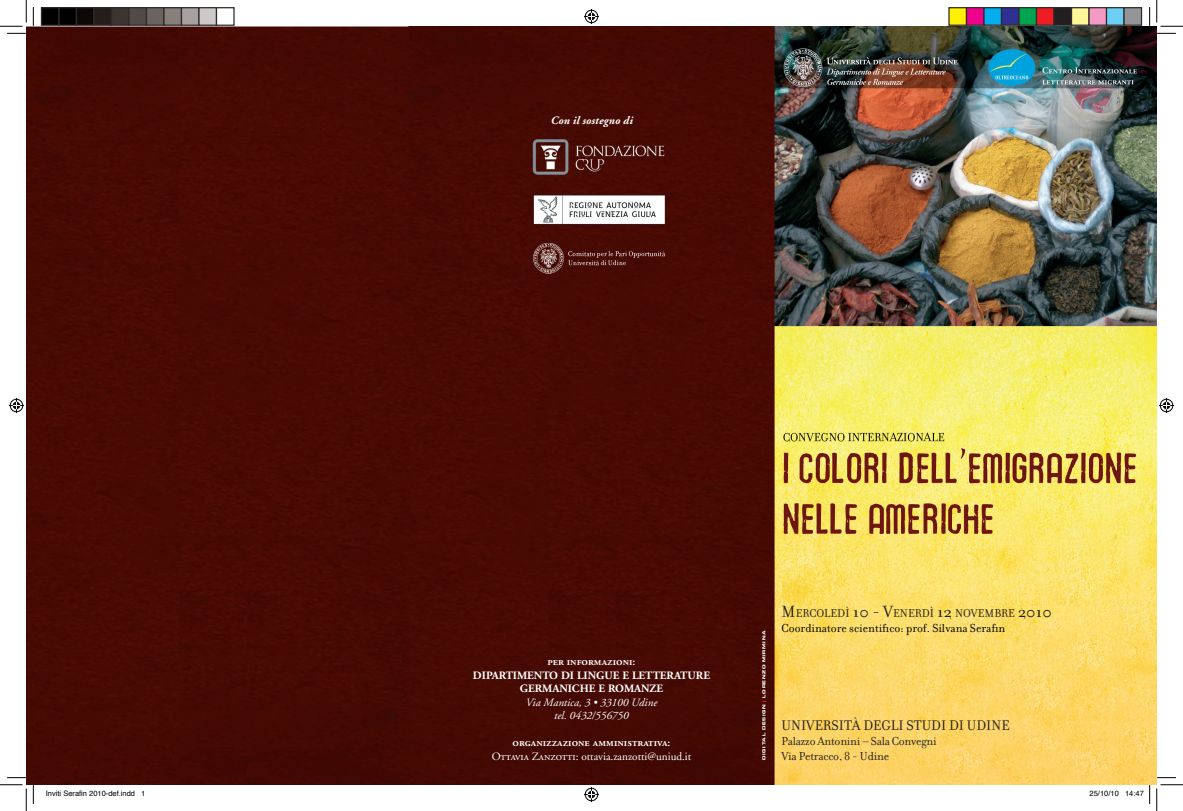
<style>
.page{position:relative;width:1183px;height:811px;background:#fff}
.page>*{position:absolute;margin:0;border:0;box-sizing:border-box;transform-origin:0 0}
.t1{font:15px "Filosofia";color:#231f20}
.t2{font:12.5px/15px "Filosofia";letter-spacing:-.015em;color:#231f20}
.t3{font:12.5px "Filosofia";color:#000}
.t4{font:12.25px "Filosofia";color:#231f20}
.t5{font:700 11.25px/13.5px "Adobe Garamond";color:#fff;text-align:center}
.t6{font:11.25px "Adobe Garamond Semibold SC";color:#fff}
.t7{font:11.25px "Adobe Garamond";color:#fff}
.t8{font:italic 11.25px/13.5px "Adobe Garamond";color:#fff;text-align:center}
.t9{font:italic 700 11.25px "Adobe Garamond";letter-spacing:.015em;color:#fff}
.t10{font:7.5px "Helvetica";color:#000}
.t11{font:700 3.75px "Euro Technic Ext";letter-spacing:.2em;color:#fff}
.s1{font-family:"Adobe Garamond Regular SC"}
.s2{color:#ee1d23}
.s3{font-size:17.5px}
</style>
<div class="page">
<img style="left:27px;top:26px;width:1130px;height:759px">
<svg style="left:7px;top:33px;width:19px;height:1px"></svg>
<svg style="left:1157px;top:33px;width:19px;height:1px"></svg>
<svg style="left:7px;top:777px;width:19px;height:1px"></svg>
<svg style="left:1157px;top:777px;width:19px;height:1px"></svg>
<svg style="left:33px;top:7px;width:1px;height:19px"></svg>
<svg style="left:33px;top:785px;width:1px;height:19px"></svg>
<svg style="left:1149px;top:7px;width:1px;height:19px"></svg>
<svg style="left:0;top:0;width:27px;height:27px"></svg>
<svg style="left:0;top:784px;width:27px;height:27px"></svg>
<svg style="left:1156px;top:0;width:27px;height:27px"></svg>
<svg style="left:1156px;top:784px;width:27px;height:27px"></svg>
<svg style="left:584px;top:9px;width:15px;height:15px"></svg>
<svg style="left:584px;top:787px;width:15px;height:15px"></svg>
<svg style="left:9px;top:398px;width:15px;height:15px"></svg>
<svg style="left:1159px;top:398px;width:15px;height:15px"></svg>
<div style="left:41px;top:8px;width:18px;height:17px;background:#000"></div>
<div style="left:41px;top:7px;width:19px;height:19px;border:1px solid #302a28"></div>
<div style="left:59px;top:8px;width:17px;height:17px;background:#000"></div>
<div style="left:58px;top:7px;width:19px;height:19px;border:1px solid #302a28"></div>
<div style="left:76px;top:8px;width:18px;height:17px;background:#0c0806"></div>
<div style="left:76px;top:7px;width:19px;height:19px;border:1px solid #302a28"></div>
<div style="left:94px;top:8px;width:17px;height:17px;background:#241e1b"></div>
<div style="left:93px;top:7px;width:19px;height:19px;border:1px solid #302a28"></div>
<div style="left:111px;top:8px;width:18px;height:17px;background:#3b3532"></div>
<div style="left:111px;top:7px;width:19px;height:19px;border:1px solid #302a28"></div>
<div style="left:129px;top:8px;width:17px;height:17px;background:#524a47"></div>
<div style="left:128px;top:7px;width:19px;height:19px;border:1px solid #302a28"></div>
<div style="left:146px;top:8px;width:18px;height:17px;background:#6b6360"></div>
<div style="left:146px;top:7px;width:19px;height:19px;border:1px solid #302a28"></div>
<div style="left:164px;top:8px;width:17px;height:17px;background:#867f7c"></div>
<div style="left:163px;top:7px;width:19px;height:19px;border:1px solid #302a28"></div>
<div style="left:181px;top:8px;width:18px;height:17px;background:#a7a2a0"></div>
<div style="left:181px;top:7px;width:19px;height:19px;border:1px solid #302a28"></div>
<div style="left:199px;top:8px;width:17px;height:17px;background:#cdc9c8"></div>
<div style="left:198px;top:7px;width:19px;height:19px;border:1px solid #302a28"></div>
<div style="left:216px;top:7px;width:19px;height:19px;border:1px solid #302a28"></div>
<div style="left:949px;top:8px;width:17px;height:17px;background:#fff101"></div>
<div style="left:948px;top:7px;width:19px;height:19px;border:1px solid #302a28"></div>
<div style="left:966px;top:8px;width:18px;height:17px;background:#ed028c"></div>
<div style="left:966px;top:7px;width:18px;height:19px;border:1px solid #302a28"></div>
<div style="left:984px;top:8px;width:17px;height:17px;background:#00aeef"></div>
<div style="left:983px;top:7px;width:19px;height:19px;border:1px solid #302a28"></div>
<div style="left:1001px;top:8px;width:18px;height:17px;background:#2e3092"></div>
<div style="left:1001px;top:7px;width:18px;height:19px;border:1px solid #302a28"></div>
<div style="left:1019px;top:8px;width:17px;height:17px;background:#00a54f"></div>
<div style="left:1018px;top:7px;width:19px;height:19px;border:1px solid #302a28"></div>
<div style="left:1036px;top:8px;width:18px;height:17px;background:#ee1d23"></div>
<div style="left:1036px;top:7px;width:18px;height:19px;border:1px solid #302a28"></div>
<div style="left:1054px;top:8px;width:17px;height:17px;background:#231f20"></div>
<div style="left:1053px;top:7px;width:19px;height:19px;border:1px solid #302a28"></div>
<div style="left:1071px;top:8px;width:18px;height:17px;background:#fff79a"></div>
<div style="left:1071px;top:7px;width:18px;height:19px;border:1px solid #302a28"></div>
<div style="left:1089px;top:8px;width:17px;height:17px;background:#f499c2"></div>
<div style="left:1088px;top:7px;width:19px;height:19px;border:1px solid #302a28"></div>
<div style="left:1106px;top:8px;width:18px;height:17px;background:#6bcff6"></div>
<div style="left:1106px;top:7px;width:18px;height:19px;border:1px solid #302a28"></div>
<div style="left:1124px;top:8px;width:17px;height:17px;background:#939598"></div>
<div style="left:1123px;top:7px;width:19px;height:19px;border:1px solid #302a28"></div>
<svg style="left:1149px;top:785px;width:1px;height:19px"></svg>
<p class="t9" style="left:551px;top:114px;width:83px">Con il sostegno di</p>
<p class="t6" style="left:547px;top:655px;width:89px">per informazioni:</p>
<p class="t5" style="left:473px;top:669px;width:239px">DIPARTIMENTO DI LINGUE E LETTERATURE<br>GERMANICHE E ROMANZE</p>
<p class="t8" style="left:526px;top:696px;width:133px">Via Mantica, 3 • 33100 Udine tel. 0432/556750</p>
<p class="t6" style="left:512px;top:736px;width:159px">organizzazione amministrativa:</p>
<p class="t7" style="left:492px;top:750px;width:201px"><span class="s1">Ottavia Zanzotti</span>: ottavia.zanzotti@uniud.it</p>
<p class="t11" style="left:761px;top:760px;width:131px;rotate:-90deg">digital design <span class="s2">|</span> lorenzo mirmina</p>
<p class="t4" style="left:782px;top:606px;width:272px"><span class="s3">M</span>ERCOLEDÌ <span class="s3">10 - V</span>ENERDÌ <span class="s3">12</span> NOVEMBRE <span class="s3">2010</span></p>
<p class="t3" style="left:782px;top:621px;width:225px">Coordinatore scientifico: prof. Silvana Serafin</p>
<h1 class="t1" style="left:782px;top:717px;width:229px">Università degli Studi di Udine</h1>
<p class="t2" style="left:782px;top:733px;width:157px">Palazzo Antonini – Sala Convegni<br>Via Petracco, 8 - Udine</p>
<p class="t10" style="left:46px;top:788px;width:101px">Inviti Serafin 2010-def.indd 1</p>
<p class="t10" style="left:1089px;top:788px;width:56px">25/10/10 14:47</p>
</div>
